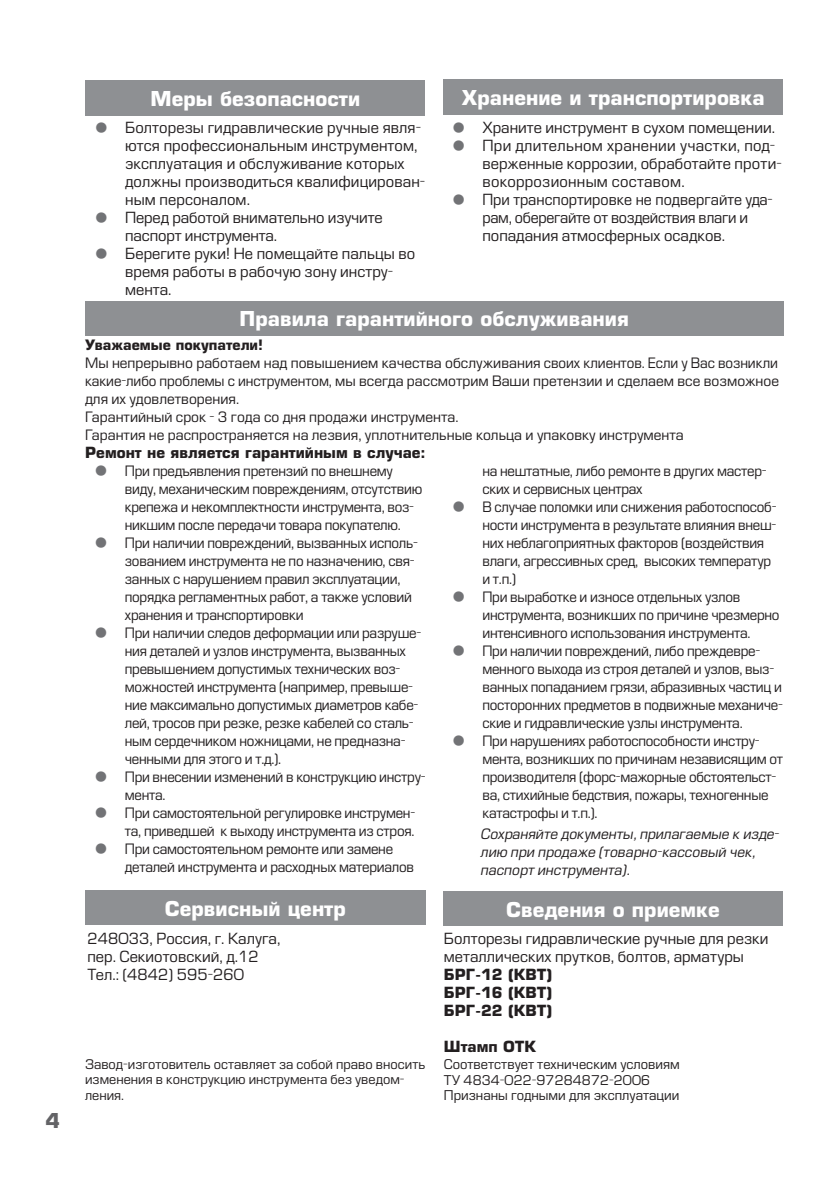
<style>
.page{position:relative;width:840px;height:1191px;background:#fff}
.page>*{position:absolute;margin:0;border:0;box-sizing:border-box;transform-origin:0 0}
.t1{font:700 20px "Europe";color:#fff}
.t2{font:700 20px "Europe";color:#636366}
.t3{font:15px/18px "Europe";color:#231f20}
.t4{font:700 15px/18px "Europe";color:#231f20;text-align:justify}
.t5{font:14px/18px "Europe";letter-spacing:-.02em;color:#231f20}
.t6{font:14px/18px "Europe";color:#231f20}
.t7{font:italic 14px/18px "Europe";color:#231f20}
.t8{font:700 14px "Europe";color:#231f20}
.t9{font:13.2px/15.8px "Europe";color:#231f20}
.t10{font:13px/15.6px "Europe";color:#231f20}
.s1{font-size:48px;color:#727376}
</style>
<div class="page">
<div style="left:85px;top:301px;width:697px;height:34px;background:#8e9093"></div>
<div style="left:85px;top:890px;width:340px;height:34px;background:#8e9093"></div>
<div style="left:443px;top:891px;width:339px;height:34px;background:#8e9093"></div>
<div style="left:85px;top:80px;width:340px;height:35px;background:#8e9093"></div>
<div style="left:443px;top:79px;width:339px;height:35px;background:#8e9093"></div>
<h1 class="t2" style="left:45px;top:1108px;width:16px">4</h1>
<h1 class="t1" style="left:150px;top:86px;width:211px">Меры безопасности</h1>
<h1 class="t1" style="left:461px;top:86px;width:304px">Хранение и транспортировка</h1>
<p class="t3" style="left:125px;top:119px;width:301px;text-indent:-40px"><span class="s1">•</span> Болторезы гидравлические ручные явля&shy;ются профессиональным инструментом, эксплуатация и обслуживание которых должны производиться квалифицирован&shy;ным персоналом.</p>
<p class="t3" style="left:125px;top:209px;width:259px;text-indent:-40px"><span class="s1">•</span> Перед работой внимательно изучите паспорт инструмента.</p>
<p class="t3" style="left:125px;top:245px;width:291px;text-indent:-40px"><span class="s1">•</span> Берегите руки! Не помещайте пальцы во время работы в рабочую зону инстру&shy;мента.</p>
<p class="t3" style="left:442px;top:119px;width:334px"><span class="s1">•</span> Храните инструмент в сухом помещении.</p>
<p class="t3" style="left:482px;top:137px;width:301px;text-indent:-40px"><span class="s1">•</span> При длительном хранении участки, под&shy;верженные коррозии, обработайте проти&shy;вокоррозионным составом.</p>
<p class="t3" style="left:482px;top:191px;width:292px;text-indent:-40px"><span class="s1">•</span> При транспортировке не подвергайте уда&shy;рам, оберегайте от воздействия влаги и попадания атмосферных осадков.</p>
<h1 class="t1" style="left:239px;top:307px;width:390px">Правила гарантийного обслуживания</h1>
<p class="t8" style="left:85px;top:336px;width:179px">Уважаемые покупатели!</p>
<p class="t6" style="left:85px;top:353px;width:695px">Мы непрерывно работаем над повышением качества обслуживания своих клиентов. Если у Вас возникли какие-либо проблемы с инструментом, мы всегда рассмотрим Ваши претензии и сделаем все возможное для их удовлетворения.<br>Гарантийный срок - 3 года со дня продажи инструмента.<br>Гарантия не распространяется на лезвия, уплотнительные кольца и упаковку инструмента</p>
<p class="t4" style="left:85px;top:443px;width:342px">Ремонт не является гарантийным в случае:</p>
<p class="t5" style="left:125px;top:461px;width:299px;text-indent:-40px"><span class="s1">•</span> При предъявления претензий по внешнему виду, механическим повреждениям, отсутствию крепежа и некомплектности инструмента, воз&shy;никшим после передачи товара покупателю.</p>
<p class="t5" style="left:125px;top:533px;width:294px;text-indent:-40px"><span class="s1">•</span> При наличии повреждений, вызванных исполь&shy;зованием инструмента не по назначению, свя&shy;занных с нарушением правил эксплуатации, порядка регламентных работ, а также условий хранения и транспортировки</p>
<p class="t5" style="left:125px;top:623px;width:298px;text-indent:-40px"><span class="s1">•</span> При наличии следов деформации или разруше&shy;ния деталей и узлов инструмента, вызванных превышением допустимых технических воз&shy;можностей инструмента (например, превыше&shy;ние максимально допустимых диаметров кабе&shy;лей, тросов при резке, резке кабелей со сталь&shy;ным сердечником ножницами, не предназна&shy;ченными для этого и т.д.).</p>
<p class="t5" style="left:125px;top:767px;width:302px;text-indent:-40px"><span class="s1">•</span> При внесении изменений в конструкцию инстру&shy;мента.</p>
<p class="t5" style="left:85px;top:803px;width:331px;text-align:right"><span class="s1">•</span> При самостоятельной регулировке инструмен&shy;та, приведшей к выходу инструмента из строя.</p>
<p class="t5" style="left:125px;top:839px;width:290px;text-indent:-40px"><span class="s1">•</span> При самостоятельном ремонте или замене деталей инструмента и расходных материалов</p>
<p class="t5" style="left:482px;top:461px;width:285px">на нештатные, либо ремонте в других мастер&shy;ских и сервисных центрах</p>
<p class="t5" style="left:482px;top:497px;width:295px;text-indent:-40px"><span class="s1">•</span> В случае поломки или снижения работоспособ&shy;ности инструмента в результате влияния внеш&shy;них неблагоприятных факторов (воздействия влаги, агрессивных сред, высоких температур и т.п.)</p>
<p class="t5" style="left:482px;top:587px;width:298px;text-indent:-40px"><span class="s1">•</span> При выработке и износе отдельных узлов инструмента, возникших по причине чрезмерно интенсивного использования инструмента.</p>
<p class="t5" style="left:482px;top:641px;width:302px;text-indent:-40px"><span class="s1">•</span> При наличии повреждений, либо преждевре&shy;менного выхода из строя деталей и узлов, выз&shy;ванных попаданием грязи, абразивных частиц и посторонних предметов в подвижные механиче&shy;ские и гидравлические узлы инструмента.</p>
<p class="t5" style="left:482px;top:731px;width:302px;text-indent:-40px"><span class="s1">•</span> При нарушениях работоспособности инстру&shy;мента, возникших по причинам независящим от производителя (форс-мажорные обстоятельст&shy;ва, стихийные бедствия, пожары, техногенные катастрофы и т.п.).</p>
<p class="t7" style="left:480px;top:824px;width:300px">Сохраняйте документы, прилагаемые к изде&shy;лию при продаже (товарно-кассовый чек, паспорт инструмента).</p>
<h1 class="t1" style="left:165px;top:896px;width:183px">Сервисный центр</h1>
<p class="t3" style="left:87px;top:929px;width:194px">248033, Россия, г. Калуга, пер. Секиотовский, д.12<br>Тел.: (4842) 595-260</p>
<p class="t10" style="left:85px;top:1056px;width:341px">Завод-изготовитель оставляет за собой право вносить изменения в конструкцию инструмента без уведом&shy;ления.</p>
<h1 class="t1" style="left:506px;top:897px;width:215px">Сведения о приемке</h1>
<p class="t3" style="left:443px;top:929px;width:326px">Болторезы гидравлические ручные для резки металлических прутков, болтов, арматуры</p>
<p class="t4" style="left:443px;top:965px;width:110px">БРГ-12 (КВТ)<br>БРГ-16 (КВТ)<br>БРГ-22 (КВТ)</p>
<p class="t4" style="left:443px;top:1037px;width:94px">Штамп ОТК</p>
<p class="t9" style="left:443px;top:1056px;width:237px">Соответствует техническим условиям<br>ТУ 4834-022-97284872-2006<br>Признаны годными для эксплуатации</p>
</div>
